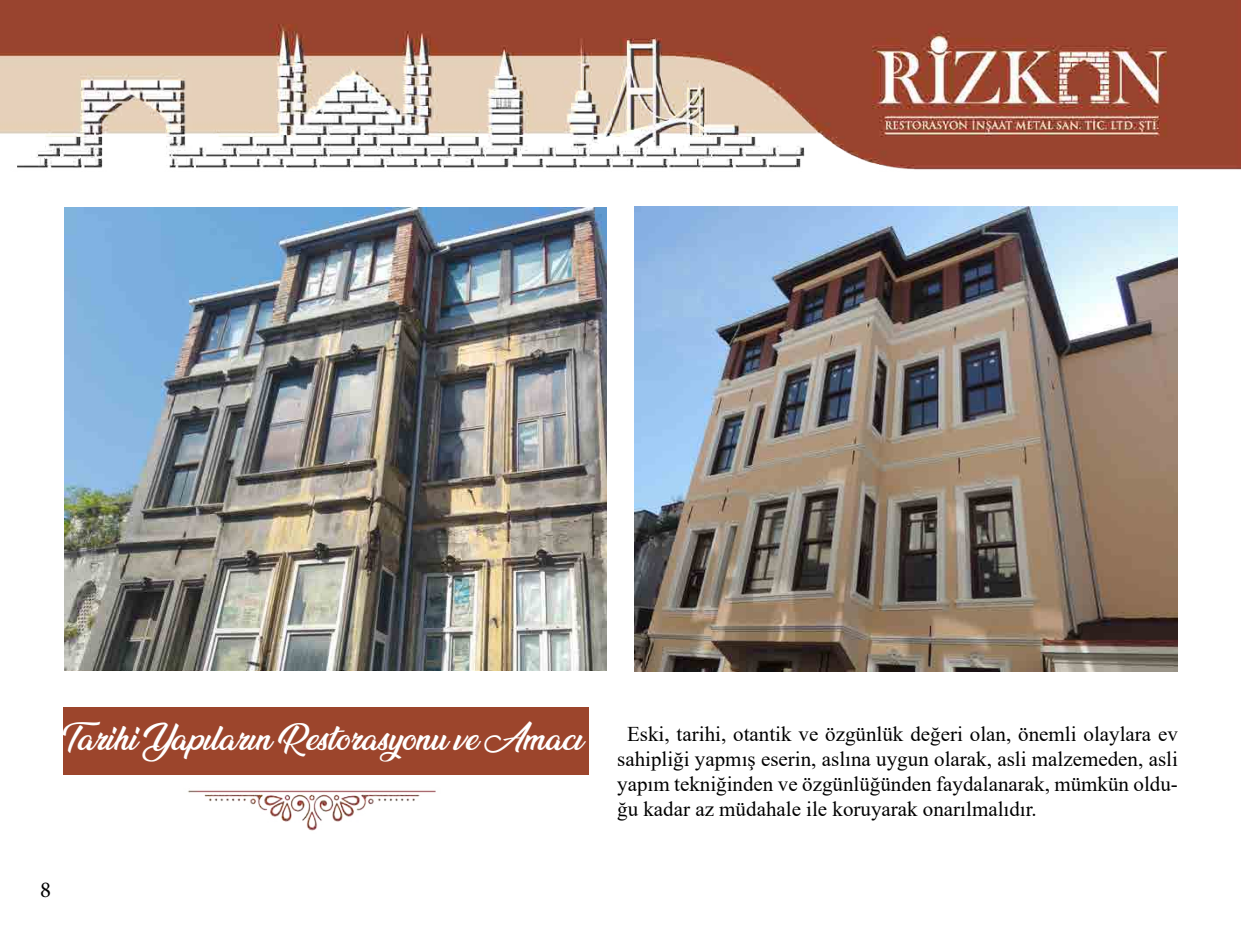
<style>
.page{position:relative;width:1241px;height:943px;background:#fff}
.page>*{position:absolute;margin:0;border:0;box-sizing:border-box;transform-origin:0 0}
.t1{font:900 29.75px "Ananda";color:#fff}
.t2{font:22.75px "Minion Pro";color:#000}
.t3{font:21px/25.2px "Times New Roman";color:#000;text-align:justify}
</style>
<div class="page">
<img style="left:0;top:0;width:1240px;height:207px">
<img style="left:634px;top:207px;width:542px;height:464px">
<img style="left:65px;top:208px;width:541px;height:462px">
<div style="left:63px;top:707px;width:525px;height:67px;background:#9c452c"></div>
<img style="left:188px;top:790px;width:248px;height:41px">
<h1 class="t1" style="left:63px;top:722px;width:522px">Tarihi Yapıların Restorasyonu ve Amacı</h1>
<p class="t2" style="left:40px;top:874px;width:12px">8</p>
<p class="t3" style="left:617px;top:720px;width:562px;text-indent:10px">Eski, tarihi, otantik ve özgünlük değeri olan, önemli olaylara ev sahipliği yapmış eserin, aslına uygun olarak, asli malzemeden, asli yapım tekniğinden ve özgünlüğünden faydalanarak, mümkün oldu&shy;ğu kadar az müdahale ile koruyarak onarılmalıdır.</p>
</div>
